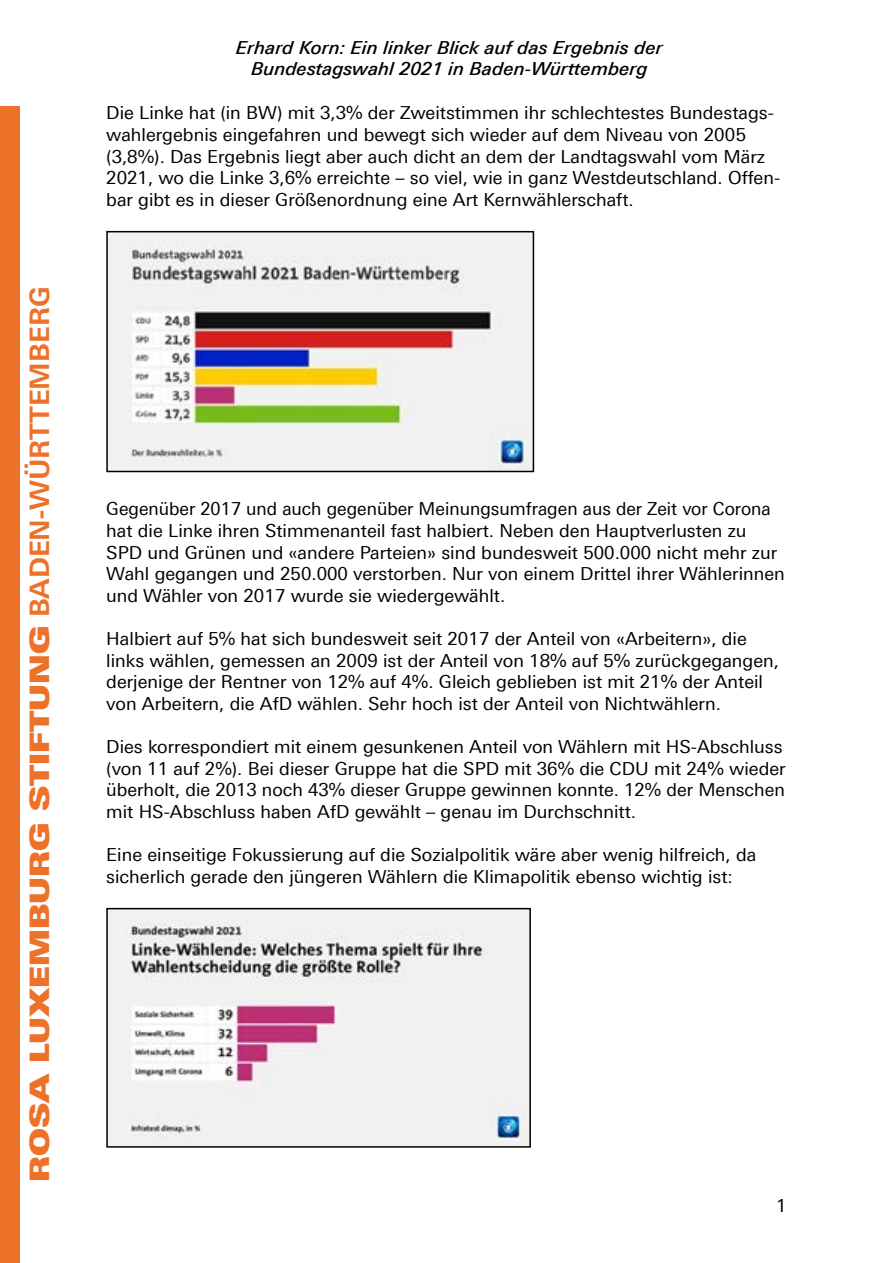
<style>
.page{position:relative;width:893px;height:1263px;background:#fff}
.page>*{position:absolute;margin:0;border:0;box-sizing:border-box;transform-origin:0 0}
.t1{font:27px "Linotype Univers 940 Ex X Black";color:#ee712a}
.t2{font:18px/21.6px "Linotype Univers 430";color:#000}
.t3{font:18px/21.6px "Linotype Univers 531 Medium It";color:#000;text-align:center}
.s1{font-family:"Linotype Univers 630";font-weight:700}
</style>
<div class="page">
<div style="left:0;top:106px;width:19px;height:1157px;background:#ee712a"></div>
<img style="left:109px;top:234px;width:422px;height:235px">
<div style="left:106px;top:231px;width:428px;height:241px;border:2px solid #000"></div>
<img style="left:109px;top:911px;width:419px;height:234px">
<div style="left:106px;top:908px;width:425px;height:240px;border:2px solid #000"></div>
<h1 class="t1" style="left:23px;top:1182px;width:897px;rotate:-90deg">ROSA LUXEMBURG STIFTUNG <span class="s1">BADEN-WÜRTTEMBERG</span></h1>
<p class="t3" style="left:236px;top:36px;width:429px">Erhard Korn: Ein linker Blick auf das Ergebnis der<br>Bundestagswahl 2021 in Baden-Württemberg</p>
<p class="t2" style="left:106px;top:102px;width:675px">Die Linke hat (in BW) mit 3,3% der Zweitstimmen ihr schlechtestes Bundestags&shy;wahlergebnis eingefahren und bewegt sich wieder auf dem Niveau von 2005 (3,8%). Das Ergebnis liegt aber auch dicht an dem der Landtagswahl vom März 2021, wo die Linke 3,6% erreichte – so viel, wie in ganz Westdeutschland. Offen&shy;bar gibt es in dieser Größenordnung eine Art Kernwählerschaft.</p>
<p class="t2" style="left:106px;top:498px;width:680px">Gegenüber 2017 und auch gegenüber Meinungsumfragen aus der Zeit vor Corona hat die Linke ihren Stimmenanteil fast halbiert. Neben den Hauptverlusten zu SPD und Grünen und «andere Parteien» sind bundesweit 500.000 nicht mehr zur Wahl gegangen und 250.000 verstorben. Nur von einem Drittel ihrer Wählerinnen und Wähler von 2017 wurde sie wiedergewählt.</p>
<p class="t2" style="left:106px;top:628px;width:674px">Halbiert auf 5% hat sich bundesweit seit 2017 der Anteil von «Arbeitern», die links wählen, gemessen an 2009 ist der Anteil von 18% auf 5% zurückgegangen, derjenige der Rentner von 12% auf 4%. Gleich geblieben ist mit 21% der Anteil von Arbeitern, die AfD wählen. Sehr hoch ist der Anteil von Nichtwählern.</p>
<p class="t2" style="left:106px;top:736px;width:681px">Dies korrespondiert mit einem gesunkenen Anteil von Wählern mit HS-Abschluss (von 11 auf 2%). Bei dieser Gruppe hat die SPD mit 36% die CDU mit 24% wieder überholt, die 2013 noch 43% dieser Gruppe gewinnen konnte. 12% der Menschen mit HS-Abschluss haben AfD gewählt – genau im Durchschnitt.</p>
<p class="t2" style="left:106px;top:844px;width:651px">Eine einseitige Fokussierung auf die Sozialpolitik wäre aber wenig hilfreich, da sicherlich gerade den jüngeren Wählern die Klimapolitik ebenso wichtig ist:</p>
<p class="t2" style="left:776px;top:1195px;width:12px">1</p>
</div>
